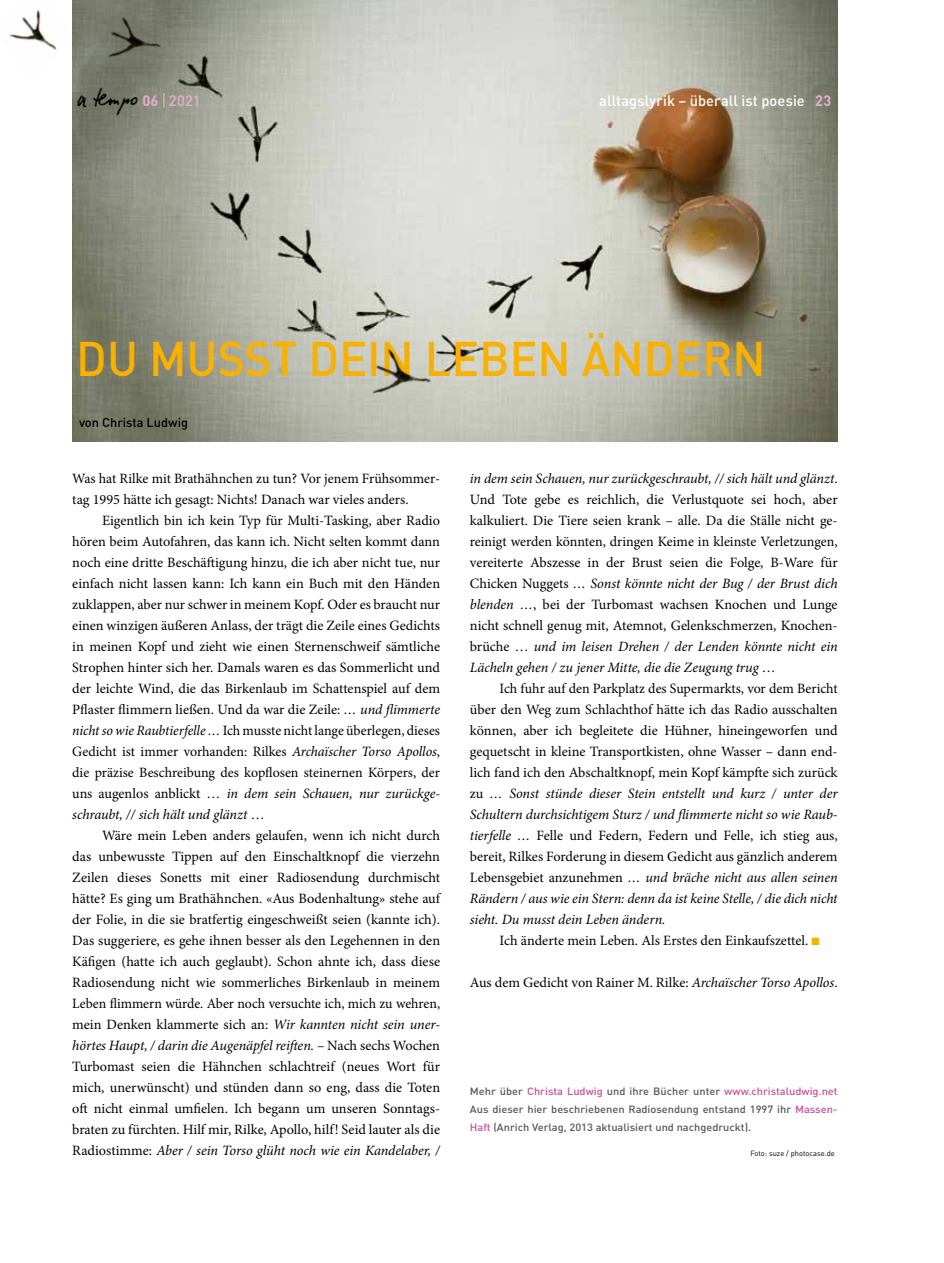
<style>
.page{position:relative;width:944px;height:1263px;background:#fff}
.page>*{position:absolute;margin:0;border:0;box-sizing:border-box;transform-origin:0 0}
.t1{font:500 48px "DIN";color:#f9b000;scale:.96 1}
.t2{font:500 15px "DIN";letter-spacing:.01em;color:#fff}
.t3{font:500 15px "DIN";color:#e3afd1}
.t4{font:14.25px/21px "Minion Pro";color:#000;text-align:justify}
.t5{font:500 12.75px "DIN";color:#000}
.t6{font:500 10.5px/18px "DIN";color:#575756;text-align:justify;scale:1.05 1}
.t7{font:7.5px "DIN";color:#000}
.s1{font-weight:700}
.s2{font-weight:300;font-size:16.5px;color:#fed892}
.s3{font-weight:700;color:#e3afd1}
.s4{font-style:italic}
.s5{color:#f9b000}
.s6{color:#ca5097}
</style>
<div class="page">
<img style="left:72px;top:0;width:766px;height:441px">
<img style="left:77px;top:87px;width:63px;height:29px">
<img style="left:349px;top:328px;width:100px;height:98px">
<img style="left:87px;top:0;width:90px;height:87px">
<img style="left:10px;top:0;width:69px;height:79px">
<p class="t3" style="left:142px;top:91px;width:60px"><span class="s1">06</span> <span class="s2">|</span> 2021</p>
<p class="t2" style="left:599px;top:91px;width:234px">alltagslyrik – überall ist poesie <span class="s3">23</span></p>
<h1 class="t1" style="left:76px;top:328px;width:720px">DU MUSST DEIN LEBEN ÄNDERN</h1>
<p class="t5" style="left:79px;top:414px;width:111px">von Christa Ludwig</p>
<p class="t4" style="left:72px;top:468px;width:368px">Was hat Rilke mit Brathähnchen zu tun? Vor jenem Frühsommer&shy;tag 1995 hätte ich gesagt: Nichts! Danach war vieles anders.</p>
<p class="t4" style="left:72px;top:510px;width:369px;text-indent:30px">Eigentlich bin ich kein Typ für Multi-Tasking, aber Radio hören beim Autofahren, das kann ich. Nicht selten kommt dann noch eine dritte Beschäftigung hinzu, die ich aber nicht tue, nur einfach nicht lassen kann: Ich kann ein Buch mit den Händen zuklappen, aber nur schwer in meinem Kopf. Oder es braucht nur einen winzigen äußeren Anlass, der trägt die Zeile eines Gedichts in meinen Kopf und zieht wie einen Sternenschweif sämtliche Strophen hinter sich her. Damals waren es das Sommerlicht und der leichte Wind, die das Birkenlaub im Schattenspiel auf dem Pflaster flimmern ließen. Und da war die Zeile: <span class="s4">… und flimmerte nicht so wie Raubtierfelle …</span> Ich musste nicht lange überlegen, dieses Gedicht ist immer vorhanden: Rilkes <span class="s4">Archaïscher Torso Apollos</span>, die präzise Beschreibung des kopflosen steinernen Körpers, der uns augenlos anblickt … <span class="s4">in dem sein Schauen, nur zurückge&shy;schraubt, // sich hält und glänzt</span> …</p>
<p class="t4" style="left:72px;top:825px;width:369px;text-indent:30px">Wäre mein Leben anders gelaufen, wenn ich nicht durch das unbewusste Tippen auf den Einschaltknopf die vierzehn Zeilen dieses Sonetts mit einer Radiosendung durchmischt hätte? Es ging um Brathähnchen. «Aus Bodenhaltung» stehe auf der Folie, in die sie bratfertig eingeschweißt seien (kannte ich).<br>Das suggeriere, es gehe ihnen besser als den Legehennen in den Käfigen (hatte ich auch geglaubt). Schon ahnte ich, dass diese Radiosendung nicht wie sommerliches Birkenlaub in meinem Leben flimmern würde. Aber noch versuchte ich, mich zu wehren, mein Denken klammerte sich an: <span class="s4">Wir kannten nicht sein uner&shy;hörtes Haupt, / darin die Augenäpfel reiften.</span> – Nach sechs Wochen Turbomast seien die Hähnchen schlachtreif (neues Wort für mich, unerwünscht) und stünden dann so eng, dass die Toten oft nicht einmal umfielen. Ich begann um unseren Sonntags&shy;braten zu fürchten. Hilf mir, Rilke, Apollo, hilf! Seid lauter als die Radiostimme: <span class="s4">Aber / sein Torso glüht noch wie ein Kandelaber, /</span></p>
<p class="t4" style="left:470px;top:468px;width:369px;text-align:left"><span class="s4">in dem sein Schauen, nur zurückgeschraubt, // sich hält und glänzt</span>.<br>Und Tote gebe es reichlich, die Verlustquote sei hoch, aber kalkuliert. Die Tiere seien krank – alle. Da die Ställe nicht ge-- reinigt werden könnten, dringen Keime in kleinste Verletzungen, vereiterte Abszesse in der Brust seien die Folge, B-Ware für Chicken Nuggets <span class="s4">… Sonst könnte nicht der Bug / der Brust dich blenden …</span>, bei der Turbomast wachsen Knochen und Lunge nicht schnell genug mit, Atemnot, Gelenkschmerzen, Knochen&shy;brüche … <span class="s4">und im leisen Drehen / der Lenden könnte nicht ein Lächeln gehen / zu jener Mitte, die die Zeugung trug</span> …</p>
<p class="t4" style="left:470px;top:678px;width:369px;text-indent:30px">Ich fuhr auf den Parkplatz des Supermarkts, vor dem Bericht über den Weg zum Schlachthof hätte ich das Radio ausschalten können, aber ich begleitete die Hühner, hineingeworfen und gequetscht in kleine Transportkisten, ohne Wasser – dann end&shy;lich fand ich den Abschaltknopf, mein Kopf kämpfte sich zurück zu <span class="s4">… Sonst stünde dieser Stein entstellt und kurz / unter der Schultern durchsichtigem Sturz / und flimmerte nicht so wie Raub&shy;tierfelle …</span> Felle und Federn, Federn und Felle, ich stieg aus, bereit, Rilkes Forderung in diesem Gedicht aus gänzlich anderem Lebensgebiet anzunehmen <span class="s4">… und bräche nicht aus allen seinen Rändern / aus wie ein Stern: denn da ist keine Stelle, / die dich nicht sieht. Du musst dein Leben ändern.</span></p>
<p class="t4" style="left:500px;top:930px;width:321px">Ich änderte mein Leben. Als Erstes den Einkaufszettel. <span class="s5">■</span></p>
<p class="t4" style="left:470px;top:972px;width:369px">Aus dem Gedicht von Rainer M. Rilke: <span class="s4">Archaïscher Torso Apollos</span>.</p>
<p class="t6" style="left:470px;top:1082px;width:352px">Mehr über <span class="s6">Christa Ludwig</span> und ihre Bücher unter <span class="s6">www.christaludwig.net </span>Aus dieser hier beschriebenen Radiosendung entstand 1997 ihr <span class="s6">Massen-Haft</span> (Anrich Verlag, 2013 aktualisiert und nachgedruckt).</p>
<p class="t7" style="left:750px;top:1149px;width:86px">Foto: suze / photocase.de</p>
</div>
